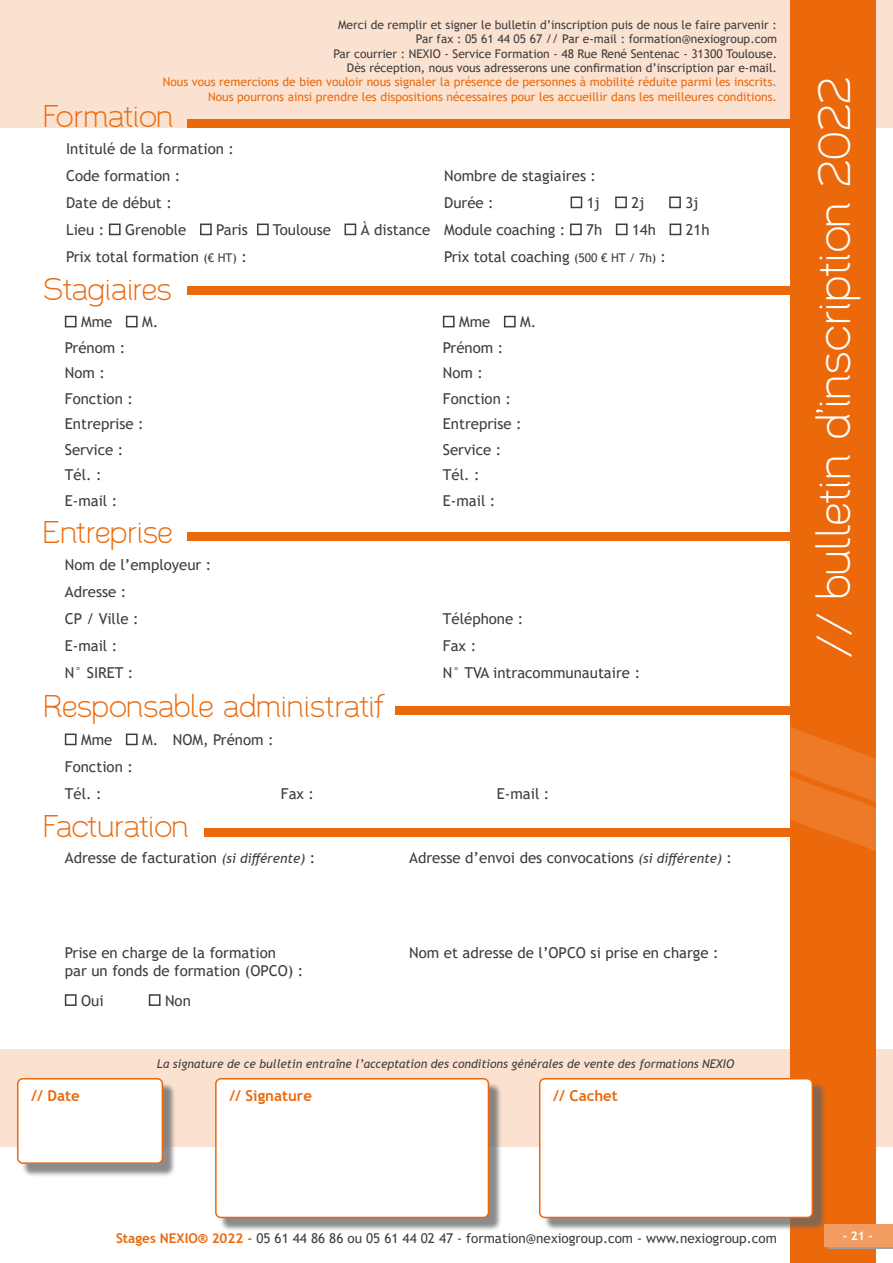
<style>
.page{position:relative;width:893px;height:1263px;background:#fff}
.page>*{position:absolute;margin:0;border:0;box-sizing:border-box;transform-origin:0 0}
.t1{font:45px "Santor";color:#fff}
.t2{font:30px "Santor";color:#eb690b}
.t3{font:15px/27px "Trebuchet MS";color:#3e3d40}
.t4{font:700 15px "Trebuchet MS";color:#eb690b}
.t5{font:13.5px "Trebuchet MS";color:#3e3d40}
.t6{font:12px/14.4px "Trebuchet MS";color:#3e3d40;text-align:right}
.t7{font:12px/14.4px "Trebuchet MS";color:#eb690b;text-align:right}
.t8{font:italic 12px "Trebuchet MS";color:#3e3d40}
.t9{font:700 12px "Trebuchet MS";color:#fff}
.s1{font-size:12px}
.s2{font-style:italic;font-size:13.5px}
.s3{font-weight:700;color:#eb690b}
</style>
<div class="page">
<div style="left:0;top:0;width:893px;height:128px;background:#fbe1d0"></div>
<div style="left:0;top:1049px;width:893px;height:97px;background:#fbe1d0"></div>
<div style="left:791px;top:0;width:85px;height:1263px;background:#eb690b"></div>
<div style="left:571px;top:197px;width:11px;height:11px;border:2px solid #3e3d40"></div>
<div style="left:615px;top:197px;width:12px;height:11px;border:2px solid #3e3d40"></div>
<div style="left:669px;top:197px;width:12px;height:11px;border:2px solid #3e3d40"></div>
<div style="left:109px;top:224px;width:12px;height:11px;border:2px solid #3e3d40"></div>
<div style="left:200px;top:224px;width:12px;height:11px;border:2px solid #3e3d40"></div>
<div style="left:257px;top:224px;width:12px;height:11px;border:2px solid #3e3d40"></div>
<div style="left:345px;top:224px;width:11px;height:11px;border:2px solid #3e3d40"></div>
<div style="left:570px;top:224px;width:12px;height:11px;border:2px solid #3e3d40"></div>
<div style="left:616px;top:224px;width:12px;height:11px;border:2px solid #3e3d40"></div>
<div style="left:670px;top:224px;width:11px;height:11px;border:2px solid #3e3d40"></div>
<div style="left:65px;top:316px;width:12px;height:11px;border:2px solid #3e3d40"></div>
<div style="left:126px;top:316px;width:12px;height:11px;border:2px solid #3e3d40"></div>
<div style="left:443px;top:316px;width:12px;height:11px;border:2px solid #3e3d40"></div>
<div style="left:504px;top:316px;width:12px;height:11px;border:2px solid #3e3d40"></div>
<div style="left:65px;top:733px;width:12px;height:12px;border:2px solid #3e3d40"></div>
<div style="left:126px;top:733px;width:12px;height:12px;border:2px solid #3e3d40"></div>
<div style="left:65px;top:994px;width:12px;height:12px;border:2px solid #3e3d40"></div>
<div style="left:149px;top:994px;width:12px;height:12px;border:2px solid #3e3d40"></div>
<div style="left:187px;top:286px;width:634px;height:8px;background:#eb690b"></div>
<div style="left:187px;top:532px;width:634px;height:8px;background:#eb690b"></div>
<div style="left:395px;top:706px;width:426px;height:9px;background:#eb690b"></div>
<div style="left:204px;top:828px;width:617px;height:9px;background:#eb690b"></div>
<div style="left:21px;top:1082px;width:155px;height:95px;background:#646567;opacity:.75"></div>
<div style="left:18px;top:1079px;width:144px;height:84px;background:#fff;border-radius:5px"></div>
<div style="left:17px;top:1078px;width:146px;height:86px;border:2px solid #eb690b;border-radius:5px"></div>
<div style="left:219px;top:1082px;width:283px;height:149px;background:#646567;opacity:.75"></div>
<div style="left:216px;top:1079px;width:272px;height:138px;background:#fff;border-radius:5px"></div>
<div style="left:215px;top:1078px;width:274px;height:140px;border:2px solid #eb690b;border-radius:5px"></div>
<div style="left:543px;top:1082px;width:283px;height:149px;background:#646567;opacity:.75"></div>
<div style="left:540px;top:1079px;width:272px;height:138px;background:#fff;border-radius:5px"></div>
<div style="left:539px;top:1078px;width:274px;height:140px;border:2px solid #eb690b;border-radius:5px"></div>
<div style="left:187px;top:119px;width:634px;height:9px;background:#eb690b"></div>
<div style="left:827px;top:1226px;width:66px;height:22px;background:#f39c61"></div>
<div style="left:825px;top:1224px;width:68px;height:22px;background:#f39c61"></div>
<svg style="left:790px;top:715px;width:86px;height:154px"></svg>
<p class="t6" style="left:333px;top:17px;width:445px">Merci de remplir et signer le bulletin d’inscription puis de nous le faire parvenir :<br>Par fax : 05 61 44 05 67 // Par e-mail : formation@nexiogroup.com<br>Par courrier : NEXIO - Service Formation - 48 Rue René Sentenac - 31300 Toulouse.<br>Dès réception, nous vous adresserons une confirmation d’inscription par e-mail.</p>
<p class="t7" style="left:163px;top:75px;width:616px">Nous vous remercions de bien vouloir nous signaler la présence de personnes à mobilité réduite parmi les inscrits.<br>Nous pourrons ainsi prendre les dispositions nécessaires pour les accueillir dans les meilleures conditions.</p>
<h2 class="t2" style="left:44px;top:95px;width:131px">Formation</h2>
<p class="t3" style="left:66px;top:135px;width:169px">Intitulé de la formation :<br>Code formation :</p>
<p class="t3" style="left:444px;top:162px;width:153px">Nombre de stagiaires :</p>
<p class="t3" style="left:66px;top:189px;width:107px">Date de début :</p>
<p class="t3" style="left:444px;top:189px;width:51px">Durée :</p>
<p class="t3" style="left:587px;top:189px;width:15px">1j</p>
<p class="t3" style="left:631px;top:189px;width:15px">2j</p>
<p class="t3" style="left:685px;top:189px;width:15px">3j</p>
<p class="t3" style="left:66px;top:216px;width:40px">Lieu :</p>
<p class="t3" style="left:125px;top:216px;width:63px">Grenoble</p>
<p class="t3" style="left:216px;top:216px;width:33px">Paris</p>
<p class="t3" style="left:273px;top:216px;width:60px">Toulouse</p>
<p class="t3" style="left:361px;top:216px;width:206px">À distance Module coaching :</p>
<p class="t3" style="left:586px;top:216px;width:18px">7h</p>
<p class="t3" style="left:632px;top:216px;width:25px">14h</p>
<p class="t3" style="left:686px;top:216px;width:25px">21h</p>
<p class="t3" style="left:66px;top:243px;width:182px">Prix total formation <span class="s1">(€ HT)</span> :</p>
<p class="t3" style="left:444px;top:243px;width:223px">Prix total coaching <span class="s1">(500 € HT / 7h)</span> :</p>
<h2 class="t2" style="left:44px;top:267px;width:130px">Stagiaires</h2>
<p class="t3" style="left:81px;top:308px;width:33px">Mme</p>
<p class="t3" style="left:142px;top:308px;width:18px">M.</p>
<p class="t3" style="left:459px;top:308px;width:33px">Mme</p>
<p class="t3" style="left:520px;top:308px;width:18px">M.</p>
<p class="t3" style="left:65px;top:334px;width:62px">Prénom :</p>
<p class="t3" style="left:443px;top:334px;width:62px">Prénom :</p>
<p class="t3" style="left:65px;top:359px;width:42px">Nom :</p>
<p class="t3" style="left:443px;top:359px;width:42px">Nom :</p>
<p class="t3" style="left:65px;top:385px;width:70px">Fonction :</p>
<p class="t3" style="left:443px;top:385px;width:70px">Fonction :</p>
<p class="t3" style="left:65px;top:410px;width:80px">Entreprise :</p>
<p class="t3" style="left:443px;top:410px;width:80px">Entreprise :</p>
<p class="t3" style="left:65px;top:436px;width:60px">Service :</p>
<p class="t3" style="left:443px;top:436px;width:60px">Service :</p>
<p class="t3" style="left:65px;top:461px;width:38px">Tél. :</p>
<p class="t3" style="left:443px;top:461px;width:38px">Tél. :</p>
<p class="t3" style="left:65px;top:487px;width:54px">E-mail :</p>
<p class="t3" style="left:443px;top:487px;width:54px">E-mail :</p>
<h2 class="t2" style="left:44px;top:510px;width:131px">Entreprise</h2>
<p class="t3" style="left:65px;top:551px;width:148px">Nom de l’employeur :<br>Adresse :<br>CP / Ville :</p>
<p class="t3" style="left:443px;top:605px;width:82px">Téléphone :</p>
<p class="t3" style="left:65px;top:632px;width:54px">E-mail :</p>
<p class="t3" style="left:443px;top:632px;width:35px">Fax :</p>
<p class="t3" style="left:65px;top:659px;width:70px">N° SIRET :</p>
<p class="t3" style="left:443px;top:659px;width:199px">N° TVA intracommunautaire :</p>
<h2 class="t2" style="left:44px;top:684px;width:343px">Responsable administratif</h2>
<p class="t3" style="left:81px;top:726px;width:33px">Mme</p>
<p class="t3" style="left:142px;top:726px;width:133px">M. NOM, Prénom :</p>
<p class="t3" style="left:65px;top:753px;width:70px">Fonction :<br>Tél. :</p>
<p class="t3" style="left:281px;top:780px;width:35px">Fax :</p>
<p class="t3" style="left:497px;top:780px;width:54px">E-mail :</p>
<h2 class="t2" style="left:44px;top:804px;width:147px">Facturation</h2>
<p class="t3" style="left:65px;top:844px;width:252px">Adresse de facturation <span class="s2">(si différente)</span> :</p>
<p class="t3" style="left:409px;top:844px;width:324px">Adresse d’envoi des convocations <span class="s2">(si différente)</span> :</p>
<p class="t3" style="left:65px;top:943px;width:240px;line-height:18px">Prise en charge de la formation<br>par un fonds de formation (OPCO) :</p>
<p class="t3" style="left:81px;top:987px;width:24px">Oui</p>
<p class="t3" style="left:165px;top:987px;width:27px">Non</p>
<p class="t3" style="left:409px;top:939px;width:311px">Nom et adresse de l’OPCO si prise en charge :</p>
<p class="t8" style="left:157px;top:1056px;width:579px">La signature de ce bulletin entraîne l’acceptation des conditions générales de vente des formations NEXIO</p>
<p class="t4" style="left:31px;top:1086px;width:50px">// Date</p>
<p class="t4" style="left:229px;top:1086px;width:84px">// Signature</p>
<p class="t4" style="left:553px;top:1086px;width:66px">// Cachet</p>
<h1 class="t1" style="left:801px;top:656px;width:581px;rotate:-90deg">// bulletin d’inscription 2022</h1>
<p class="t5" style="left:116px;top:1230px;width:662px"><span class="s3">Stages NEXIO® 2022 -</span> 05 61 44 86 86 ou 05 61 44 02 47 - formation@nexiogroup.com - www.nexiogroup.com</p>
<p class="t9" style="left:843px;top:1228px;width:32px">- 21 -</p>
</div>
